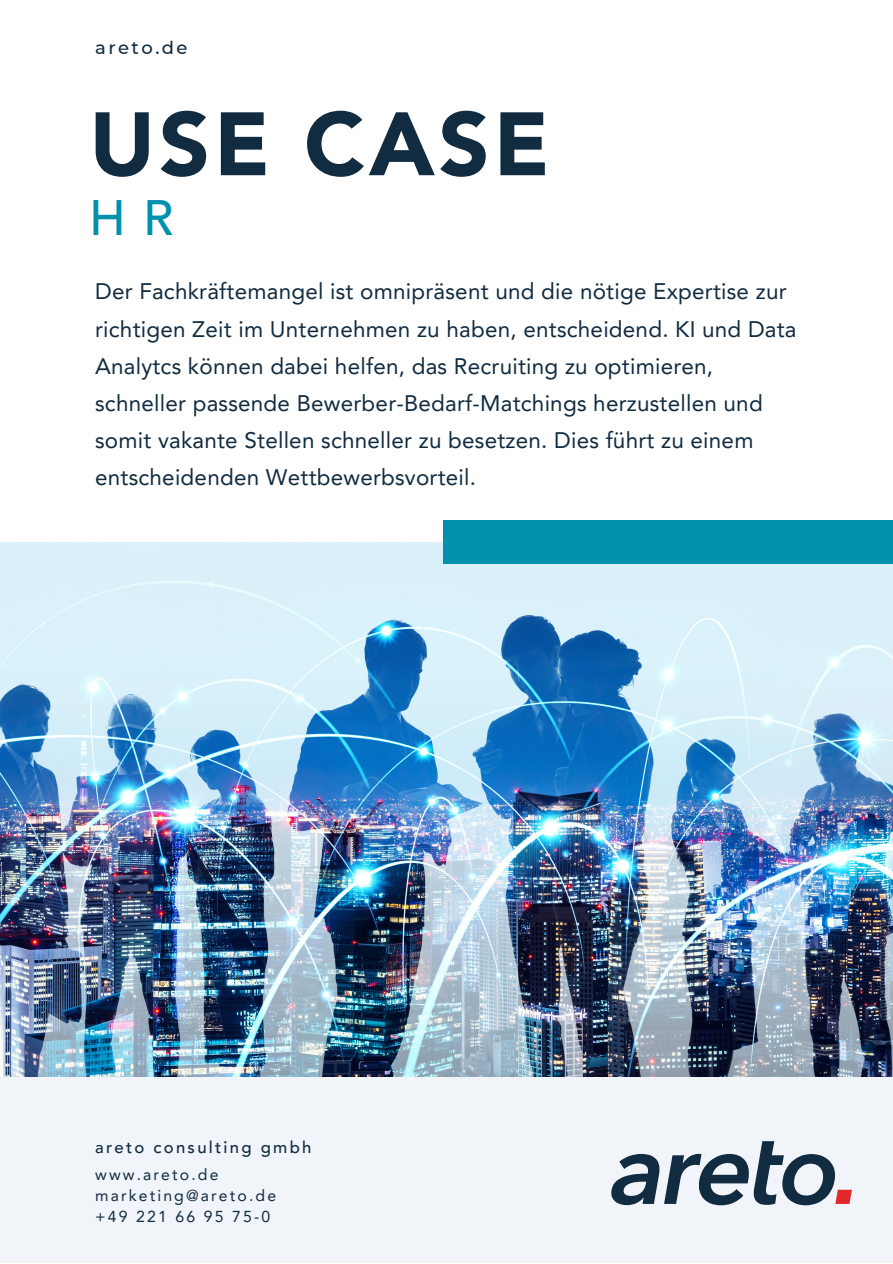
<style>
.page{position:relative;width:893px;height:1264px;background:#fff}
.page>*{position:absolute;margin:0;border:0;box-sizing:border-box;transform-origin:0 0}
.t1{font:900 88.8px "Avenir LT Pro";letter-spacing:.045em;color:#112b40}
.t2{font:500 49.65px "Avenir LT Pro";color:#0091ad}
.t3{font:22.5px/37px "Avenir LT Pro";letter-spacing:.01em;color:#112b40}
.t4{font:500 18px "Montserrat";letter-spacing:.135em;color:#112b40}
.t5{font:500 16.65px "Avenir LT Pro";letter-spacing:.135em;color:#112b40}
.t6{font:15.75px "Avenir LT Pro";letter-spacing:.135em;color:#112b40}
</style>
<div class="page">
<div style="left:0;top:1076px;width:892px;height:186px;background:#f1f4f9"></div>
<svg style="left:611px;top:1141px;width:240px;height:64px"></svg>
<img style="left:0;top:542px;width:892px;height:534px">
<div style="left:443px;top:520px;width:449px;height:43px;background:#0091ad"></div>
<p class="t4" style="left:95px;top:37px;width:94px">areto.de</p>
<p class="t1" style="left:89px;top:108px;width:461px">USE CASE</p>
<p class="t2" style="left:89px;top:198px;width:86px">H R</p>
<p class="t3" style="left:95px;top:275px;width:703px">Der Fachkräftemangel ist omnipräsent und die nötige Expertise zur richtigen Zeit im Unternehmen zu haben, entscheidend. KI und Data Analytcs können dabei helfen, das Recruiting zu optimieren, schneller passende Bewerber-Bedarf-Matchings herzustellen und somit vakante Stellen schneller zu besetzen. Dies führt zu einem entscheidenden Wettbewerbsvorteil.</p>
<p class="t5" style="left:95px;top:1140px;width:218px">areto consulting gmbh</p>
<p class="t6" style="left:95px;top:1167px;width:125px">www.areto.de</p>
<p class="t6" style="left:95px;top:1188px;width:182px">marketing@areto.de</p>
<p class="t6" style="left:95px;top:1210px;width:176px">+49 221 66 95 75-0</p>
</div>
